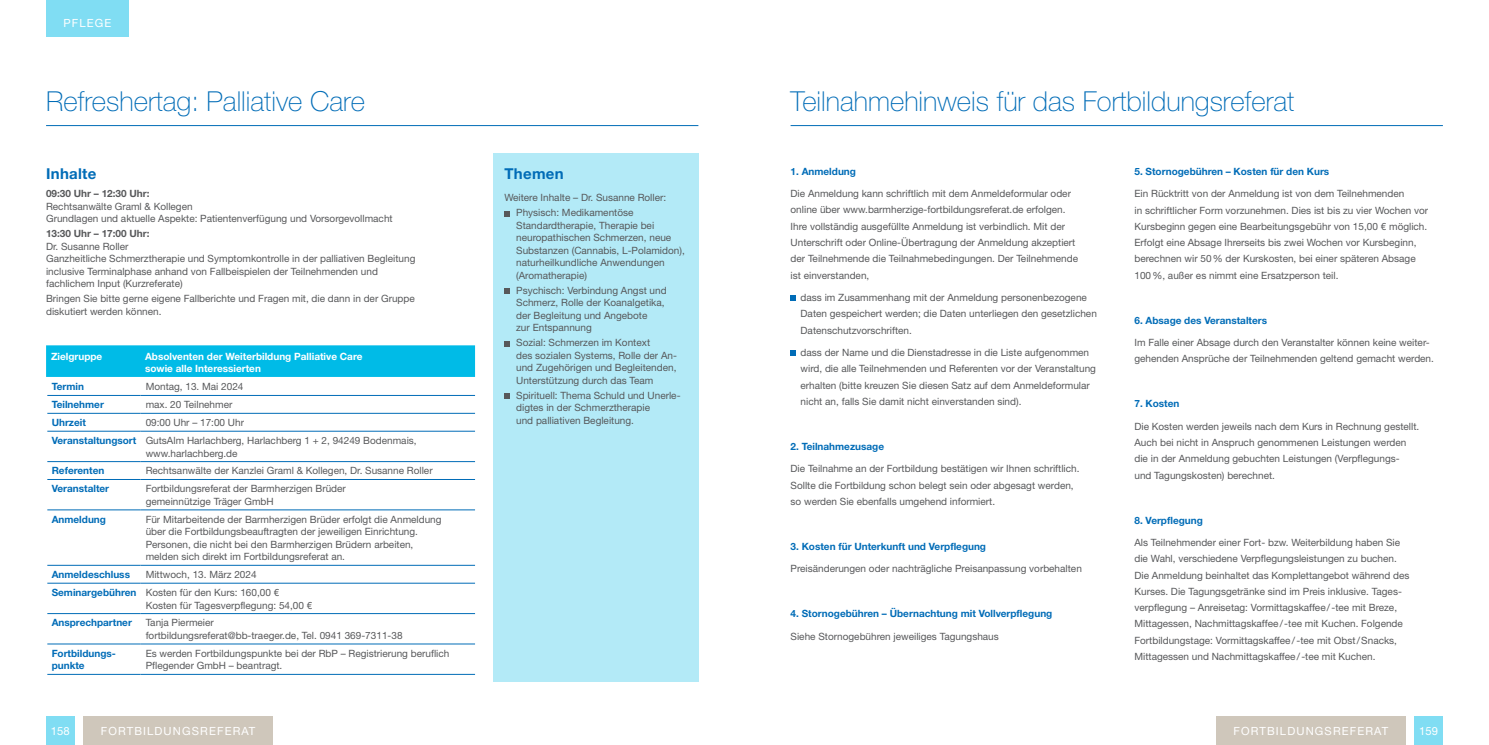
<style>
.page{position:relative;width:1489px;height:745px;background:#fff}
.page>*{position:absolute;margin:0;border:0;box-sizing:border-box;transform-origin:0 0}
.t1{font:100 27.5px "Helvetica Neue";color:#006cb7}
.t2{font:700 15px "Helvetica Neue";letter-spacing:.02em;color:#006cb7}
.t3{font:11.25px "Helvetica Neue";letter-spacing:.1em;color:#fff}
.t4{font:10px/16.2px "Helvetica Neue";color:#57585a}
.t5{font:700 10px/12px "Helvetica Neue";color:#006cb7}
.t6{font:700 10px/12px "Helvetica Neue";color:#fff}
.t7{font:700 10px "Helvetica Neue";color:#57585a}
.s1{font-weight:700;color:#006cb7}
</style>
<div class="page">
<div style="left:1414px;top:716px;width:28px;height:28px;background:#80ddf3"></div>
<div style="left:83px;top:716px;width:190px;height:28px;background:#cfc7bb"></div>
<div style="left:1216px;top:716px;width:189px;height:28px;background:#cfc7bb"></div>
<div style="left:46px;top:716px;width:29px;height:28px;background:#80ddf3"></div>
<div style="left:46px;top:0;width:83px;height:37px;background:#80ddf3"></div>
<hr style="left:46px;top:125px;width:652px;height:1px;background:#006cb7">
<hr style="left:790px;top:125px;width:652px;height:1px;background:#006cb7">
<div style="left:46px;top:345px;width:429px;height:31px;background:#00bbe7"></div>
<hr style="left:47px;top:395px;width:94px;height:1px;background:#006cb7">
<hr style="left:141px;top:395px;width:334px;height:1px;background:#006cb7">
<hr style="left:47px;top:413px;width:94px;height:1px;background:#006cb7">
<hr style="left:141px;top:413px;width:334px;height:1px;background:#006cb7">
<hr style="left:47px;top:430px;width:94px;height:1px;background:#006cb7">
<hr style="left:141px;top:430px;width:334px;height:1px;background:#006cb7">
<hr style="left:47px;top:461px;width:94px;height:1px;background:#006cb7">
<hr style="left:141px;top:461px;width:334px;height:1px;background:#006cb7">
<hr style="left:47px;top:479px;width:94px;height:1px;background:#006cb7">
<hr style="left:141px;top:479px;width:334px;height:1px;background:#006cb7">
<hr style="left:47px;top:509px;width:94px;height:1px;background:#006cb7">
<hr style="left:141px;top:509px;width:334px;height:1px;background:#006cb7">
<hr style="left:47px;top:564px;width:94px;height:1px;background:#006cb7">
<hr style="left:141px;top:564px;width:334px;height:1px;background:#006cb7">
<hr style="left:47px;top:582px;width:94px;height:1px;background:#006cb7">
<hr style="left:141px;top:582px;width:334px;height:1px;background:#006cb7">
<hr style="left:47px;top:613px;width:94px;height:1px;background:#006cb7">
<hr style="left:141px;top:613px;width:334px;height:1px;background:#006cb7">
<hr style="left:47px;top:643px;width:94px;height:1px;background:#006cb7">
<hr style="left:141px;top:643px;width:334px;height:1px;background:#006cb7">
<hr style="left:47px;top:673px;width:94px;height:1px;background:#006cb7">
<hr style="left:141px;top:673px;width:334px;height:1px;background:#006cb7">
<div style="left:493px;top:153px;width:205px;height:527px;background:#b3eaf7"></div>
<svg style="left:504px;top:211px;width:6px;height:5px"></svg>
<svg style="left:504px;top:288px;width:6px;height:5px"></svg>
<svg style="left:504px;top:341px;width:6px;height:5px"></svg>
<svg style="left:504px;top:393px;width:6px;height:5px"></svg>
<svg style="left:790px;top:295px;width:5px;height:6px"></svg>
<svg style="left:790px;top:350px;width:5px;height:6px"></svg>
<p class="t3" style="left:63px;top:16px;width:49px">PFLEGE</p>
<h1 class="t1" style="left:46px;top:86px;width:321px">Refreshertag: Palliative Care</h1>
<h1 class="t1" style="left:790px;top:86px;width:505px">Teilnahmehinweis für das Fortbildungsreferat</h1>
<h2 class="t2" style="left:46px;top:164px;width:52px">Inhalte</h2>
<p class="t7" style="left:46px;top:187px;width:105px">09:30 Uhr – 12:30 Uhr:</p>
<p class="t4" style="left:46px;top:200px;width:348px;line-height:12.5px">Rechtsanwälte Graml &amp; Kollegen<br>Grundlagen und aktuelle Aspekte: Patientenverfügung und Vorsorgevollmacht</p>
<p class="t7" style="left:46px;top:227px;width:105px">13:30 Uhr – 17:00 Uhr:</p>
<p class="t4" style="left:46px;top:240px;width:371px;line-height:12.5px">Dr. Susanne Roller<br>Ganzheitliche Schmerztherapie und Symptomkontrolle in der palliativen Begleitung inclusive Terminalphase anhand von Fallbeispielen der Teilnehmenden und fachlichem Input (Kurzreferate)</p>
<p class="t4" style="left:46px;top:292px;width:370px;line-height:12.5px">Bringen Sie bitte gerne eigene Fallberichte und Fragen mit, die dann in der Gruppe diskutiert werden können.</p>
<p class="t6" style="left:51px;top:350px;width:53px">Zielgruppe</p>
<p class="t6" style="left:145px;top:350px;width:219px">Absolventen der Weiterbildung Palliative Care sowie alle Interessierten</p>
<p class="t5" style="left:52px;top:380px;width:34px">Termin</p>
<p class="t4" style="left:146px;top:378px;width:99px">Montag, 13. Mai 2024</p>
<p class="t5" style="left:52px;top:398px;width:54px">Teilnehmer</p>
<p class="t4" style="left:146px;top:396px;width:88px">max. 20 Teilnehmer</p>
<p class="t5" style="left:52px;top:416px;width:36px">Uhrzeit</p>
<p class="t4" style="left:52px;top:413px;width:366px;line-height:17.9px;text-indent:94px">09:00 Uhr – 17:00 Uhr<br><span class="s1">Veranstaltungsort</span> GutsAlm Harlachberg, Harlachberg 1 + 2, 94249 Bodenmais,</p>
<p class="t4" style="left:146px;top:444px;width:93px">www.harlachberg.de</p>
<p class="t5" style="left:52px;top:464px;width:54px">Referenten</p>
<p class="t4" style="left:146px;top:462px;width:288px">Rechtsanwälte der Kanzlei Graml &amp; Kollegen, Dr. Susanne Roller</p>
<p class="t5" style="left:52px;top:482px;width:59px">Veranstalter</p>
<p class="t4" style="left:146px;top:482px;width:202px;line-height:12.5px">Fortbildungsreferat der Barmherzigen Brüder gemeinnützige Träger GmbH</p>
<p class="t5" style="left:52px;top:512px;width:56px">Anmeldung</p>
<p class="t4" style="left:146px;top:512px;width:297px;line-height:12.5px">Für Mitarbeitende der Barmherzigen Brüder erfolgt die Anmeldung über die Fortbildungsbeauftragten der jeweiligen Einrichtung.<br>Personen, die nicht bei den Barmherzigen Brüdern arbeiten, melden sich direkt im Fortbildungsreferat an.</p>
<p class="t5" style="left:52px;top:568px;width:80px">Anmeldeschluss</p>
<p class="t4" style="left:52px;top:565px;width:229px;line-height:17.9px;text-indent:94px">Mittwoch, 13. März 2024<br><span class="s1">Seminargebühren</span> Kosten für den Kurs: 160,00 €</p>
<p class="t4" style="left:146px;top:596px;width:168px">Kosten für Tagesverpflegung: 54,00 €</p>
<p class="t5" style="left:52px;top:616px;width:82px">Ansprechpartner</p>
<p class="t4" style="left:146px;top:616px;width:258px;line-height:12.5px">Tanja Piermeier<br>fortbildungsreferat@bb-traeger.de, Tel. 0941 369-7311-38</p>
<p class="t5" style="left:52px;top:646px;width:66px">Fortbildungs&shy;punkte</p>
<p class="t4" style="left:146px;top:646px;width:305px;line-height:12.5px">Es werden Fortbildungspunkte bei der RbP – Registrierung beruflich<br>Pflegender GmbH – beantragt.</p>
<h2 class="t2" style="left:504px;top:164px;width:61px">Themen</h2>
<p class="t4" style="left:516px;top:190px;width:151px;line-height:15px;text-indent:-12px">Weitere Inhalte – Dr. Susanne Roller:<br>Physisch: Medikamentöse</p>
<p class="t4" style="left:516px;top:219px;width:170px;line-height:12.5px">Standardtherapie, Therapie bei neuropathischen Schmerzen, neue<br>Substanzen (Cannabis, L-Polamidon), naturheilkundliche Anwendungen (Aromatherapie)</p>
<p class="t4" style="left:516px;top:284px;width:152px;line-height:12.5px">Psychisch: Verbindung Angst und<br>Schmerz, Rolle der Koanalgetika, der Begleitung und Angebote<br>zur Entspannung</p>
<p class="t4" style="left:516px;top:336px;width:162px;line-height:12.5px">Sozial: Schmerzen im Kontext<br>des sozialen Systems, Rolle der An&shy;und Zugehörigen und Begleitenden,<br>Unterstützung durch das Team</p>
<p class="t4" style="left:516px;top:389px;width:166px;line-height:12.5px">Spirituell: Thema Schuld und Unerle&shy;digtes in der Schmerztherapie<br>und palliativen Begleitung.</p>
<p class="t5" style="left:790px;top:165px;width:67px">1. Anmeldung</p>
<p class="t4" style="left:790px;top:185px;width:289px">Die Anmeldung kann schriftlich mit dem Anmeldeformular oder online über www.barmherzige-fortbildungsreferat.de erfolgen.<br>Ihre vollständig ausgefüllte Anmeldung ist verbindlich. Mit der Unterschrift oder Online-Übertragung der Anmeldung akzeptiert der Teilnehmende die Teilnahmebedingungen. Der Teilnehmende ist einverstanden,</p>
<p class="t4" style="left:800px;top:289px;width:298px">dass im Zusammenhang mit der Anmeldung personenbezogene<br>Daten gespeichert werden; die Daten unterliegen den gesetzlichen<br>Datenschutzvorschriften.</p>
<p class="t4" style="left:800px;top:344px;width:297px">dass der Name und die Dienstadresse in die Liste aufgenommen wird, die alle Teilnehmenden und Referenten vor der Veranstaltung erhalten (bitte kreuzen Sie diesen Satz auf dem Anmeldeformular nicht an, falls Sie damit nicht einverstanden sind).</p>
<p class="t5" style="left:790px;top:440px;width:95px">2. Teilnahmezusage</p>
<p class="t4" style="left:790px;top:460px;width:290px">Die Teilnahme an der Fortbildung bestätigen wir Ihnen schriftlich.<br>Sollte die Fortbildung schon belegt sein oder abgesagt werden, so werden Sie ebenfalls umgehend informiert.</p>
<p class="t5" style="left:790px;top:539px;width:197px">3. Kosten für Unterkunft und Verpflegung</p>
<p class="t4" style="left:790px;top:560px;width:293px">Preisänderungen oder nachträgliche Preisanpassung vorbehalten</p>
<p class="t5" style="left:790px;top:607px;width:263px">4. Stornogebühren – Übernachtung mit Vollverpflegung</p>
<p class="t4" style="left:790px;top:627px;width:210px">Siehe Stornogebühren jeweiliges Tagungshaus</p>
<p class="t5" style="left:1134px;top:165px;width:196px">5. Stornogebühren – Kosten für den Kurs</p>
<p class="t4" style="left:1134px;top:185px;width:295px">Ein Rücktritt von der Anmeldung ist von dem Teilnehmenden<br>in schriftlicher Form vorzunehmen. Dies ist bis zu vier Wochen vor Kursbeginn gegen eine Bearbeitungsgebühr von 15,00 € möglich.<br>Erfolgt eine Absage Ihrerseits bis zwei Wochen vor Kursbeginn, berechnen wir 50% der Kurskosten, bei einer späteren Absage 100%, außer es nimmt eine Ersatzperson teil.</p>
<p class="t5" style="left:1134px;top:313px;width:134px">6. Absage des Veranstalters</p>
<p class="t4" style="left:1134px;top:334px;width:301px">Im Falle einer Absage durch den Veranstalter können keine weiter&shy;gehenden Ansprüche der Teilnehmenden geltend gemacht werden.</p>
<p class="t5" style="left:1134px;top:397px;width:47px">7. Kosten</p>
<p class="t4" style="left:1134px;top:417px;width:286px">Die Kosten werden jeweils nach dem Kurs in Rechnung gestellt.<br>Auch bei nicht in Anspruch genommenen Leistungen werden die in der Anmeldung gebuchten Leistungen (Verpflegungs-<br>und Tagungskosten) berechnet.</p>
<p class="t5" style="left:1134px;top:513px;width:70px">8. Verpflegung</p>
<p class="t4" style="left:1134px;top:534px;width:276px">Als Teilnehmender einer Fort- bzw. Weiterbildung haben Sie die Wahl, verschiedene Verpflegungsleistungen zu buchen.<br>Die Anmeldung beinhaltet das Komplettangebot während des Kurses. Die Tagungsgetränke sind im Preis inklusive. Tages&shy;verpflegung – Anreisetag: Vormittagskaffee/-tee mit Breze, Mittagessen, Nachmittagskaffee/-tee mit Kuchen. Folgende Fortbildungstage: Vormittagskaffee/-tee mit Obst/Snacks, Mittagessen und Nachmittagskaffee/-tee mit Kuchen.</p>
<p class="t3" style="left:51px;top:723px;width:20px">158</p>
<p class="t3" style="left:101px;top:724px;width:156px">FORTBILDUNGSREFERAT</p>
<p class="t3" style="left:1233px;top:724px;width:156px">FORTBILDUNGSREFERAT</p>
<p class="t3" style="left:1418px;top:724px;width:20px">159</p>
</div>
